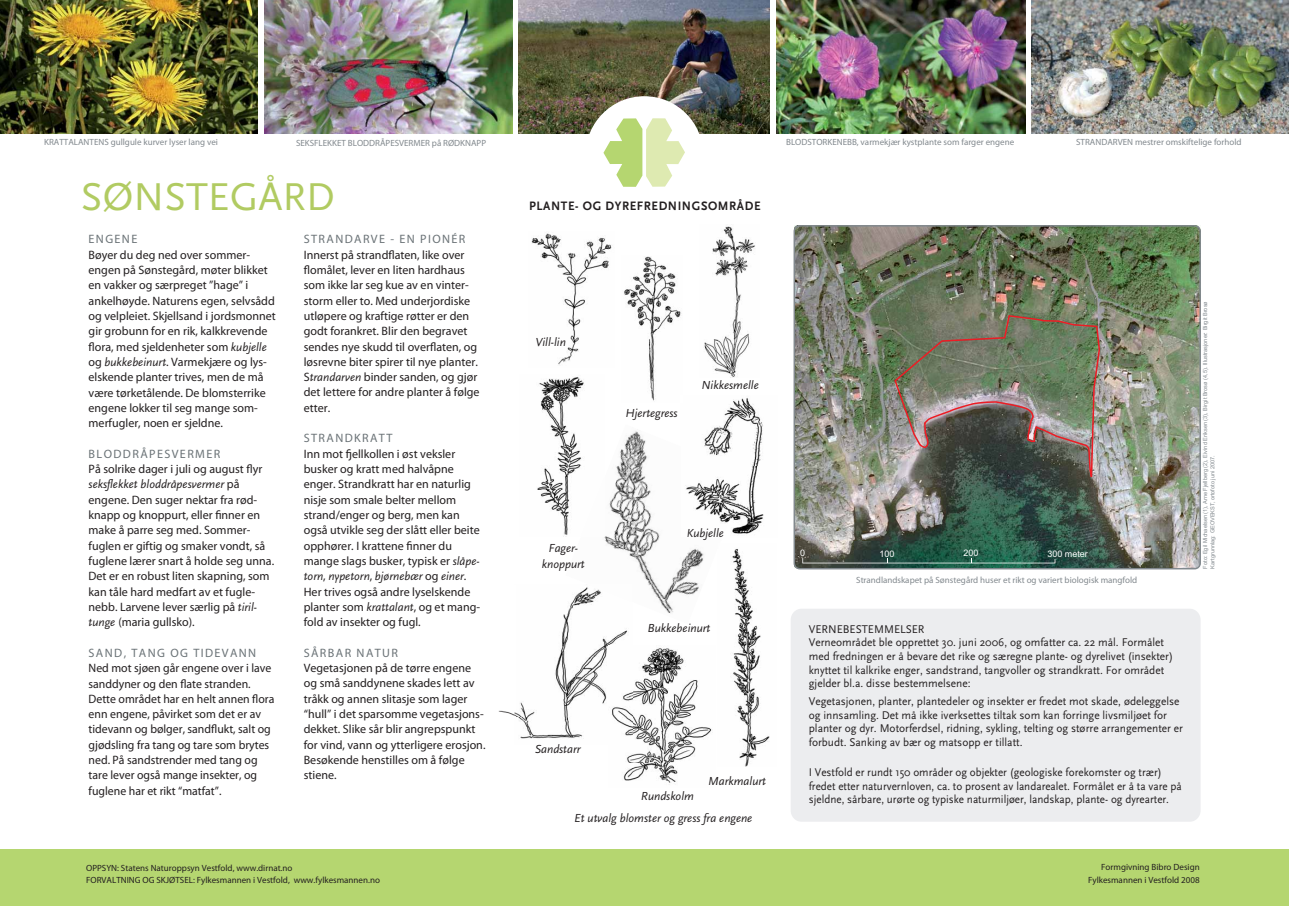
<style>
.page{position:relative;width:1289px;height:906px;background:#fff}
.page>*{position:absolute;margin:0;border:0;box-sizing:border-box;transform-origin:0 0}
.t1{font:40.5px "Scala Sans Caps";color:#b1cb62}
.t2{font:700 12.75px "Scala Sans";letter-spacing:.05em;color:#231f20;scale:.95 1}
.t3{font:12.15px/15.3px "Scala Sans";color:#231f20}
.t4{font:italic 12.15px/15.3px "Scala Sans";color:#231f20;text-align:center}
.t5{font:12.15px "Scala Sans";letter-spacing:.115em;color:#6b7377}
.t6{font:11.7px/13.5px "Scala Sans";color:#231f20}
.t7{font:11.7px/13.5px "Scala Sans";color:#231f20;scale:.95 1}
.t8{font:9px "Scala Sans";color:#82898e}
.t9{font:9px/12.6px "Scala Sans";color:#231f20}
.t10{font:9px "Arial";color:#fff}
.t11{font:5.62px/7.4px "Arial";color:#82898e}
.s1{font-style:italic}
</style>
<div class="page">
<div style="left:0;top:849px;width:1288px;height:57px;background:#b5d670"></div>
<div style="left:790px;top:608px;width:410px;height:213px;background:#ecedef;border-radius:11px"></div>
<img style="left:609px;top:431px;width:42px;height:101px">
<img style="left:639px;top:496px;width:24px;height:110px">
<img style="left:663px;top:548px;width:41px;height:66px">
<img style="left:604px;top:532px;width:52px;height:73px">
<img style="left:1031px;top:0;width:257px;height:134px">
<img style="left:776px;top:0;width:249px;height:134px">
<img style="left:537px;top:377px;width:47px;height:160px">
<img style="left:581px;top:477px;width:3px;height:60px">
<img style="left:704px;top:398px;width:59px;height:68px">
<img style="left:748px;top:466px;width:16px;height:68px">
<img style="left:686px;top:446px;width:62px;height:88px">
<img style="left:531px;top:233px;width:81px;height:132px">
<img style="left:704px;top:226px;width:51px;height:151px">
<img style="left:732px;top:549px;width:38px;height:218px">
<img style="left:623px;top:648px;width:89px;height:135px">
<img style="left:624px;top:256px;width:58px;height:145px">
<img style="left:515px;top:587px;width:117px;height:130px">
<img style="left:498px;top:710px;width:17px;height:6px">
<img style="left:518px;top:717px;width:65px;height:22px">
<img style="left:587px;top:584px;width:45px;height:18px">
<img style="left:609px;top:645px;width:23px;height:99px">
<img style="left:264px;top:0;width:248px;height:134px">
<img style="left:0;top:0;width:257px;height:134px">
<img style="left:519px;top:0;width:251px;height:134px">
<img style="left:793px;top:225px;width:408px;height:344px">
<svg style="left:802px;top:558px;width:253px;height:5px"></svg>
<div style="left:585px;top:96px;width:118px;height:118px;background:#fff;border-radius:50%"></div>
<svg style="left:603px;top:118px;width:82px;height:69px"></svg>
<p class="t8" style="left:44px;top:139px;width:175px">KRATTALANTENS gullgule kurver lyser lang vei</p>
<p class="t8" style="left:296px;top:139px;width:192px">SEKSFLEKKET BLODDRÅPESVERMER på RØDKNAPP</p>
<p class="t8" style="left:1076px;top:139px;width:167px">STRANDARVEN mestrer omskiftelige forhold</p>
<p class="t8" style="left:786px;top:138px;width:230px">BLODSTORKENEBB, varmekjær kystplante som farger engene</p>
<h1 class="t1" style="left:81px;top:175px;width:256px">SØNSTEGÅRD</h1>
<p class="t5" style="left:89px;top:235px;width:50px">ENGENE</p>
<p class="t3" style="left:89px;top:248px;width:189px">Bøyer du deg ned over sommer&shy;engen på Sønstegård, møter blikket en vakker og særpreget ”hage” i ankelhøyde. Naturens egen, selvsådd og velpleiet. Skjellsand i jordsmonnet gir grobunn for en rik, kalkkrevende flora, med sjeldenheter som <span class="s1">kubjelle </span>og <span class="s1">bukkebeinurt</span>. Varmekjære og lys&shy;elskende planter trives, men de må være tørketålende. De blomsterrike engene lokker til seg mange som&shy;merfugler, noen er sjeldne.</p>
<p class="t5" style="left:89px;top:449px;width:133px">BLODDRÅPESVERMER</p>
<p class="t3" style="left:89px;top:463px;width:187px">På solrike dager i juli og august flyr <span class="s1">seksflekket bloddråpesvermer</span> på engene. Den suger nektar fra rød&shy;knapp og knoppurt, eller finner en make å parre seg med. Sommer&shy;fuglen er giftig og smaker vondt, så fuglene lærer snart å holde seg unna.<br>Det er en robust liten skapning, som kan tåle hard medfart av et fugle&shy;nebb. Larvene lever særlig på <span class="s1">tiril&shy;tunge</span> (maria gullsko).</p>
<p class="t5" style="left:89px;top:648px;width:169px">SAND, TANG OG TIDEVANN</p>
<p class="t3" style="left:89px;top:662px;width:187px">Ned mot sjøen går engene over i lave sanddyner og den flate stranden.<br>Dette området har en helt annen flora enn engene, påvirket som det er av tidevann og bølger, sandflukt, salt og gjødsling fra tang og tare som brytes ned. På sandstrender med tang og tare lever også mange insekter, og fuglene har et rikt “matfat”.</p>
<p class="t5" style="left:304px;top:235px;width:163px">STRANDARVE - EN PIONÉR</p>
<p class="t3" style="left:304px;top:248px;width:177px">Innerst på strandflaten, like over flomålet, lever en liten hardhaus som ikke lar seg kue av en vinter&shy;storm eller to. Med underjordiske utløpere og kraftige røtter er den godt forankret. Blir den begravet sendes nye skudd til overflaten, og løsrevne biter spirer til nye planter.<br>S<span class="s1">trandarven</span> binder sanden, og gjør det lettere for andre planter å følge etter.</p>
<p class="t5" style="left:304px;top:434px;width:90px">STRANDKRATT</p>
<p class="t3" style="left:304px;top:447px;width:178px">Inn mot fjellkollen i øst veksler busker og kratt med halvåpne enger. Strandkratt har en naturlig nisje som smale belter mellom strand/enger og berg, men kan også utvikle seg der slått eller beite opphører. I krattene finner du mange slags busker, typisk er <span class="s1">slåpe&shy;torn</span>, <span class="s1">nypetorn</span>, <span class="s1">bjørnebær</span> og <span class="s1">einer</span>.<br>Her trives også andre lyselskende planter som <span class="s1">krattalant</span>, og et mang&shy;fold av insekter og fugl.</p>
<p class="t5" style="left:304px;top:648px;width:96px">SÅRBAR NATUR</p>
<p class="t3" style="left:304px;top:661px;width:183px">Vegetasjonen på de tørre engene og små sanddynene skades lett av tråkk og annen slitasje som lager “hull” i det sparsomme vegetasjons&shy;dekket. Slike sår blir angrepspunkt for vind, vann og ytterligere erosjon.<br>Besøkende henstilles om å følge stiene.</p>
<p class="t9" style="left:86px;top:862px;width:295px">OPPSYN: Statens Naturoppsyn Vestfold, www.dirnat.no<br>FORVALTNING OG SKJØTSEL: Fylkesmannen i Vestfold, www.fylkesmannen.no</p>
<p class="t2" style="left:529px;top:202px;width:245px">PLANTE- OG DYREFREDNINGSOMRÅDE</p>
<p class="t4" style="left:535px;top:335px;width:32px">Vill-lin</p>
<p class="t4" style="left:625px;top:406px;width:54px">Hjertegress</p>
<p class="t4" style="left:701px;top:378px;width:59px">Nikkesmelle</p>
<p class="t4" style="left:542px;top:542px;width:44px">Fager&shy;knoppurt</p>
<p class="t4" style="left:686px;top:526px;width:39px">Kubjelle</p>
<p class="t4" style="left:647px;top:621px;width:64px">Bukkebeinurt</p>
<p class="t4" style="left:535px;top:742px;width:47px">Sandstarr</p>
<p class="t4" style="left:641px;top:789px;width:55px">Rundskolm</p>
<p class="t4" style="left:708px;top:774px;width:59px">Markmalurt</p>
<p class="t4" style="left:574px;top:811px;width:180px">Et utvalg blomster og gress fra engene</p>
<p class="t10" style="left:800px;top:549px;width:7px">0</p>
<p class="t10" style="left:879px;top:550px;width:17px">100</p>
<p class="t10" style="left:963px;top:549px;width:17px">200</p>
<p class="t10" style="left:1047px;top:550px;width:42px">300 meter</p>
<p class="t8" style="left:856px;top:577px;width:283px">Strandlandskapet på Sønstegård huser et rikt og variert biologisk mangfold</p>
<p class="t6" style="left:809px;top:623px;width:366px">VERNEBESTEMMELSER<br>Verneområdet ble opprettet 30. juni 2006, og omfatter ca. 22 mål. Formålet med fredningen er å bevare det rike og særegne plante- og dyrelivet (insekter) knyttet til kalkrike enger, sandstrand, tangvoller og strandkratt. For området gjelder bl.a. disse bestemmelsene:</p>
<p class="t6" style="left:809px;top:695px;width:376px">Vegetasjonen, planter, plantedeler og insekter er fredet mot skade, ødeleggelse og innsamling. Det må ikke iverksettes tiltak som kan forringe livsmiljøet for planter og dyr. Motorferdsel, ridning, sykling, telting og større arrangementer er forbudt. Sanking av bær og matsopp er tillatt.</p>
<p class="t7" style="left:809px;top:766px;width:394px">I Vestfold er rundt 150 områder og objekter (geologiske forekomster og trær) fredet etter naturvernloven, ca. to prosent av landarealet. Formålet er å ta vare på sjeldne, sårbare, urørte og typiske naturmiljøer, landskap, plante- og dyrearter.</p>
<p class="t11" style="left:1202px;top:568px;width:269px;rotate:-90deg">Foto: Egil Michaelsen (1), Arne Fjellberg (2), Eivind Eriksen (3), Birgit Brosø (4,5). Illustrasjoner: Birgit Brosø<br>Kartgrunnlag: GEOVEKST, ortofoto juni 2007.</p>
<p class="t9" style="left:1088px;top:861px;width:113px;text-align:right">Formgivning Bibro Design<br>Fylkesmannen i Vestfold 2008</p>
</div>
